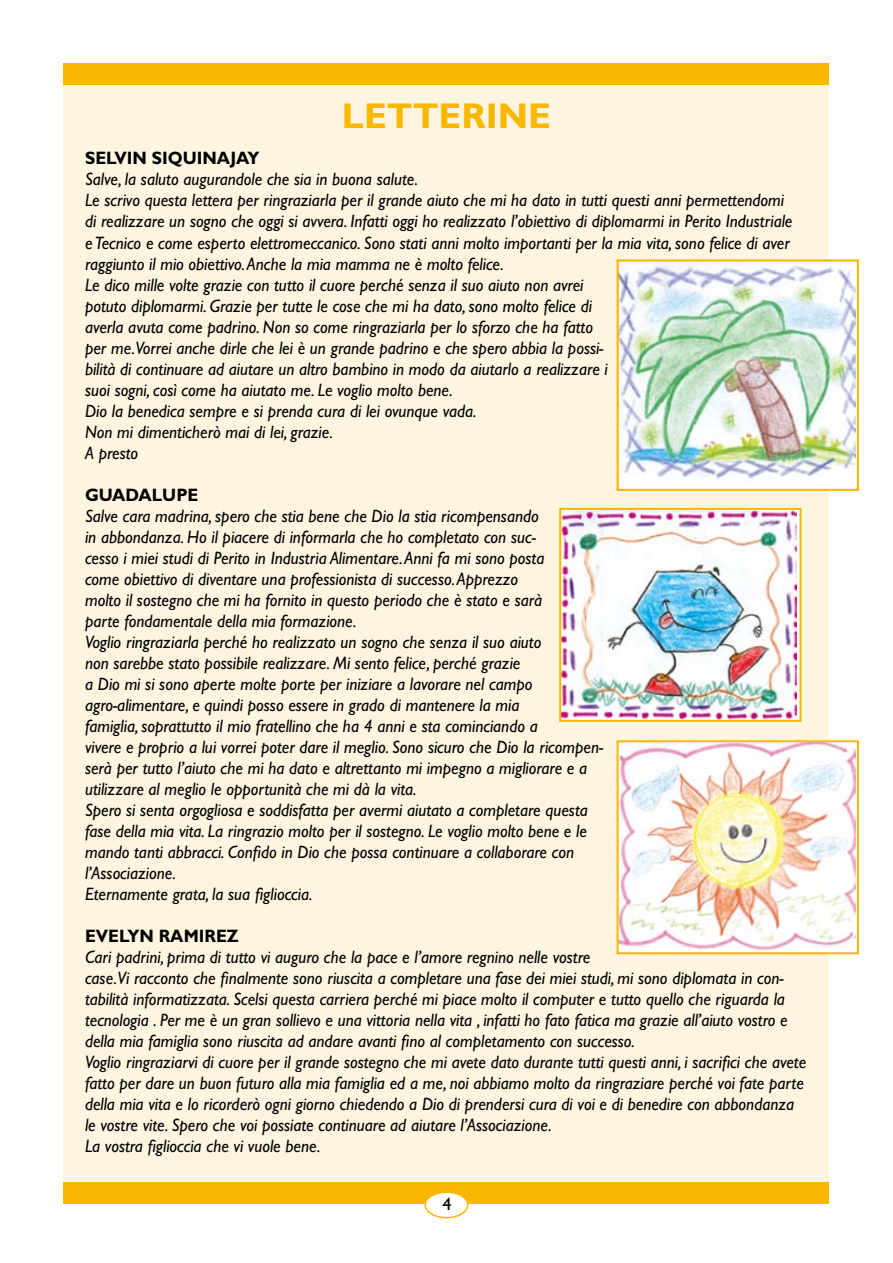
<style>
.page{position:relative;width:893px;height:1263px;background:#fff}
.page>*{position:absolute;margin:0;border:0;box-sizing:border-box;transform-origin:0 0}
.t1{font:700 36px "Gill Sans";color:#f9b700}
.t2{font:italic 18px/21px "Gill Sans";color:#000;scale:.95 1}
.t3{font:700 18px "Gill Sans";color:#000;scale:.95 1}
.t4{font:18px "Gill Sans";color:#000}
</style>
<div class="page">
<div style="left:64px;top:72px;width:765px;height:1131px;background:#fef5e0"></div>
<div style="left:64px;top:64px;width:765px;height:21px;background:#f9b700"></div>
<div style="left:64px;top:1182px;width:765px;height:21px;background:#f9b700"></div>
<img style="left:620px;top:262px;width:235px;height:226px">
<div style="left:617px;top:259px;width:242px;height:232px;border:2px solid #f9b700"></div>
<img style="left:562px;top:511px;width:234px;height:208px">
<div style="left:559px;top:508px;width:242px;height:214px;border:2px solid #f9b700"></div>
<img style="left:620px;top:743px;width:235px;height:208px">
<div style="left:617px;top:740px;width:242px;height:214px;border:2px solid #f9b700"></div>
<div style="left:425px;top:1192px;width:43px;height:26px;background:#fff;border-radius:50%"></div>
<div style="left:424px;top:1191px;width:44px;height:27px;border:2px solid #f9b700;border-radius:50%"></div>
<h1 class="t1" style="left:342px;top:94px;width:211px">LETTERINE</h1>
<p class="t3" style="left:85px;top:148px;width:23px">SELVIN</p>
<p class="t3" style="left:152px;top:148px;width:24px">SIQUINA</p>
<p class="t3" style="left:230px;top:148px;width:32px">JAY</p>
<p class="t2" style="left:85px;top:169px;width:746px">Salve, la saluto augurandole che sia in buona salute.<br>Le scrivo questa lettera per ringraziarla per il grande aiuto che mi ha dato in tutti questi anni permettendomi di realizzare un sogno che oggi si avvera. Infatti oggi ho realizzato l’obiettivo di diplomarmi in Perito Industriale e Tecnico e come esperto elettromeccanico. Sono stati anni molto importanti per la mia vita, sono felice di aver raggiunto il mio obiettivo. Anche la mia mamma ne è molto felice.<br>Le dico mille volte grazie con tutto il cuore perché senza il suo aiuto non avrei<br>potuto diplomarmi. Grazie per tutte le cose che mi ha dato, sono molto felice di<br>averla avuta come padrino. Non so come ringraziarla per lo sforzo che ha fatto<br>per me.Vorrei anche dirle che lei è un grande padrino e che spero abbia la possi-<br>bilità di continuare ad aiutare un altro bambino in modo da aiutarlo a realizzare i<br>suoi sogni, così come ha aiutato me. Le voglio molto bene.<br>Dio la benedica sempre e si prenda cura di lei ovunque vada.<br>Non mi dimenticherò mai di lei, grazie.<br>A presto</p>
<p class="t3" style="left:85px;top:484px;width:29px">GUADALUPE</p>
<p class="t2" style="left:85px;top:505px;width:547px">Salve cara madrina, spero che stia bene che Dio la stia ricompensando<br>in abbondanza. Ho il piacere di informarla che ho completato con suc-<br>cesso i miei studi di Perito in Industria Alimentare. Anni fa mi sono posta<br>come obiettivo di diventare una professionista di successo. Apprezzo<br>molto il sostegno che mi ha fornito in questo periodo che è stato e sarà<br>parte fondamentale della mia formazione.<br>Voglio ringraziarla perché ho realizzato un sogno che senza il suo aiuto<br>non sarebbe stato possibile realizzare. Mi sento felice, perché grazie<br>a Dio mi si sono aperte molte porte per iniziare a lavorare nel campo agro-alimentare, e quindi posso essere in grado di mantenere la mia<br>famiglia, soprattutto il mio fratellino che ha 4 anni e sta cominciando a<br>vivere e proprio a lui vorrei poter dare il meglio. Sono sicuro che Dio la ricompen&shy;serà per tutto l’aiuto che mi ha dato e altrettanto mi impegno a migliorare e a utilizzare al meglio le opportunità che mi dà la vita.<br>Spero si senta orgogliosa e soddisfatta per avermi aiutato a completare questa fase della mia vita. La ringrazio molto per il sostegno. Le voglio molto bene e le mando tanti abbracci. Confido in Dio che possa continuare a collaborare con l’Associazione.<br>Eternamente grata, la sua figlioccia.</p>
<p class="t3" style="left:85px;top:925px;width:103px">EVELYN RAMIRE</p>
<p class="t3" style="left:227px;top:925px;width:14px">Z</p>
<p class="t2" style="left:85px;top:946px;width:761px">Cari padrini, prima di tutto vi auguro che la pace e l’amore regnino nelle vostre<br>case.Vi racconto che finalmente sono riuscita a completare una fase dei miei studi, mi sono diplomata in con&shy;tabilità informatizzata. Scelsi questa carriera perché mi piace molto il computer e tutto quello che riguarda la tecnologia . Per me è un gran sollievo e una vittoria nella vita , infatti ho fato fatica ma grazie all’aiuto vostro e della mia famiglia sono riuscita ad andare avanti fino al completamento con successo.<br>Voglio ringraziarvi di cuore per il grande sostegno che mi avete dato durante tutti questi anni, i sacrifici che avete fatto per dare un buon futuro alla mia famiglia ed a me, noi abbiamo molto da ringraziare perché voi fate parte della mia vita e lo ricorderò ogni giorno chiedendo a Dio di prendersi cura di voi e di benedire con abbondanza le vostre vite. Spero che voi possiate continuare ad aiutare l’Associazione.<br>La vostra figlioccia che vi vuole bene.</p>
<p class="t4" style="left:442px;top:1194px;width:10px">4</p>
</div>
